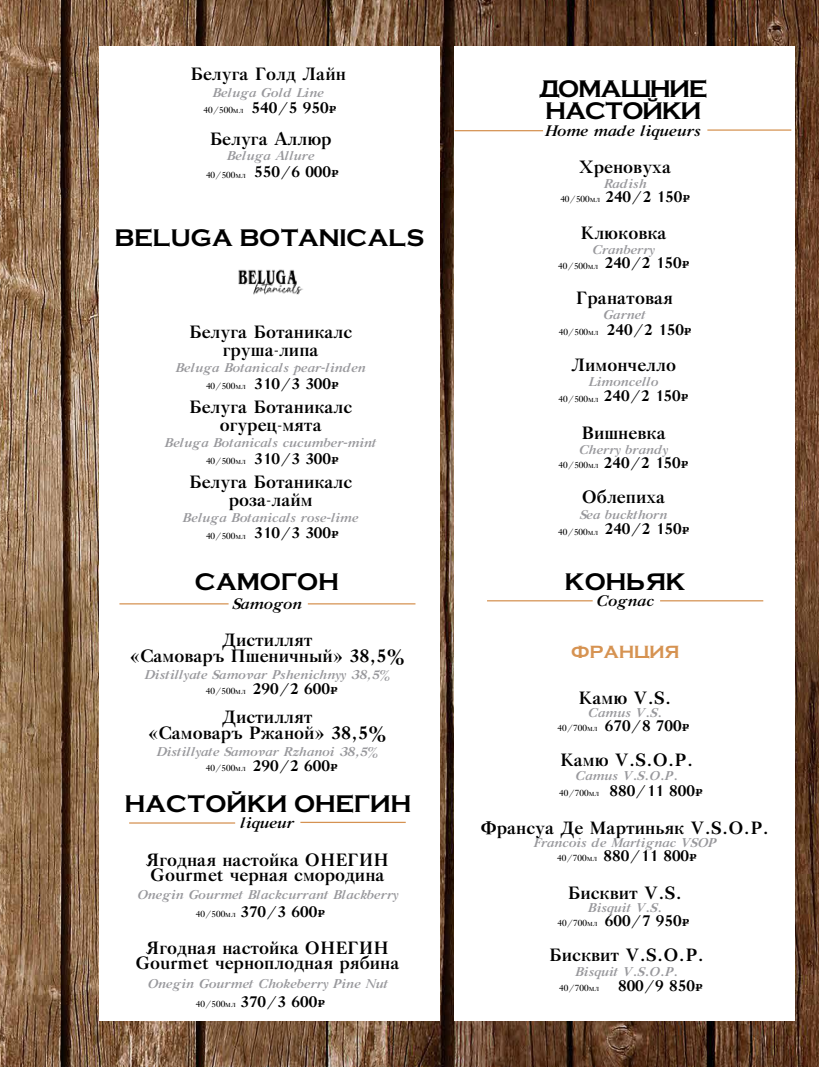
<style>
.page{position:relative;width:819px;height:1067px;background:#fff}
.page>*{position:absolute;margin:0;border:0;box-sizing:border-box;transform-origin:0 0}
.t1{font:700 23.75px "Vacansia Extended C";color:#000}
.t2{font:700 23.75px/22.5px "Vacansia Extended C";letter-spacing:-.04em;color:#000}
.t3{font:700 23.75px "Vacansia Extended C";color:#000}
.t4{font:700 17.5px/17.5px "Gazeta Titul C";color:#000;text-align:center}
.t5{font:700 17.5px "Vacansia Extended C";color:#d69352}
.t6{font:italic 700 15px "Gazeta Titul C";color:#000}
.t7{font:700 15px "Gazeta Titul C";color:#000}
.t8{font:italic 700 12.5px "Gazeta Titul C";color:#98989c}
.t9{font:8.62px "Gazeta Titul C";color:#000}
.s1{font-weight:700;font-size:15px}
.s2{font-family:"ALS Rubl";font-size:10px}
.s3{font-family:"DIN Pro";font-weight:400;font-stretch:condensed}
.s4{font-weight:400;font-size:8.62px}
.s5{font-family:"ALS Rubl";font-weight:400;font-size:10px}
</style>
<div class="page">
<img style="left:0;top:0;width:819px;height:1067px">
<div style="left:454px;top:46px;width:340px;height:974px;background:#fff"></div>
<div style="left:99px;top:46px;width:340px;height:974px;background:#fff"></div>
<hr style="left:119px;top:603px;width:109px;height:1px;background:#d59252">
<hr style="left:308px;top:603px;width:107px;height:1px;background:#d59252">
<hr style="left:129px;top:822px;width:106px;height:1px;background:#d59252">
<hr style="left:300px;top:821px;width:106px;height:2px;background:#d59252">
<hr style="left:454px;top:130px;width:89px;height:1px;background:#d59252">
<hr style="left:707px;top:129px;width:84px;height:2px;background:#d59252">
<hr style="left:487px;top:600px;width:105px;height:1px;background:#d59252">
<hr style="left:660px;top:600px;width:103px;height:1px;background:#d59252">
<img style="left:238px;top:269px;width:65px;height:26px">
<p class="t4" style="left:190px;top:65px;width:157px">Белуга Голд Лайн</p>
<p class="t9" style="left:203px;top:105px;width:134px">40/500мл <span class="s1">540/5 950</span><span class="s2">g</span></p>
<p class="t8" style="left:212px;top:85px;width:113px">Beluga Gold Line</p>
<p class="t4" style="left:210px;top:130px;width:123px">Белуга Аллюр</p>
<p class="t9" style="left:206px;top:170px;width:134px">40/500мл <span class="s1">550/6 000</span><span class="s2">g</span></p>
<p class="t8" style="left:227px;top:148px;width:89px">Beluga Allure</p>
<h1 class="t1" style="left:115px;top:225px;width:311px">BELUGA BOTANICALS</h1>
<p class="t4" style="left:189px;top:324px;width:165px">Белуга Ботаникалс груша<span class="s3">-</span>липа</p>
<p class="t9" style="left:206px;top:381px;width:134px">40/500мл <span class="s1">310/3 300</span><span class="s2">g</span></p>
<p class="t8" style="left:175px;top:360px;width:192px">Beluga Botanicals pear linden</p>
<p class="t4" style="left:189px;top:399px;width:165px">Белуга Ботаникалс огурец<span class="s3">-</span>мята</p>
<p class="t9" style="left:206px;top:456px;width:134px">40/500мл <span class="s1">310/3 300</span><span class="s2">g</span></p>
<p class="t8" style="left:164px;top:435px;width:214px">Beluga Botanicals cucumber mint</p>
<p class="t4" style="left:189px;top:473px;width:165px">Белуга Ботаникалс роза<span class="s3">-</span>лайм</p>
<p class="t9" style="left:206px;top:531px;width:134px">40/500мл <span class="s1">310/3 300</span><span class="s2">g</span></p>
<p class="t8" style="left:183px;top:510px;width:178px">Beluga Botanicals rose lime</p>
<h1 class="t1" style="left:195px;top:569px;width:145px">САМОГОН</h1>
<p class="t6" style="left:232px;top:594px;width:71px">Samogon</p>
<p class="t4" style="left:130px;top:632px;width:276px;line-height:16.2px">Дистиллят<br>«Самоваръ Пшеничный» 38,5%</p>
<p class="t9" style="left:206px;top:686px;width:133px">40/500мл <span class="s1">290/2 600</span><span class="s2">g</span></p>
<p class="t8" style="left:144px;top:667px;width:247px">Distillyate Samovar Pshenichnyy 38,5%</p>
<p class="t4" style="left:148px;top:708px;width:240px;line-height:16.2px">Дистиллят<br>«Самоваръ Ржаной» 38,5%</p>
<p class="t9" style="left:206px;top:763px;width:133px">40/500мл <span class="s1">290/2 600</span><span class="s2">g</span></p>
<p class="t8" style="left:156px;top:744px;width:224px">Distillyate Samovar Rzhanoi 38,5%</p>
<h1 class="t3" style="left:125px;top:790px;width:288px">НАСТОЙКИ ОНЕГИН</h1>
<p class="t6" style="left:240px;top:813px;width:55px">liqueur</p>
<p class="t4" style="left:146px;top:852px;width:244px;line-height:15px;text-align:left">Ягодная настойка ОНЕГИН<br>Gourmet черная смородина</p>
<p class="t8" style="left:137px;top:887px;width:263px">Onegin Gourmet Blackcurrant Blackberry</p>
<p class="t9" style="left:196px;top:909px;width:131px">40/500мл <span class="s1">370/3 600</span><span class="s2">g</span></p>
<p class="t4" style="left:135px;top:940px;width:266px;line-height:15px">Ягодная настойка ОНЕГИН<br>Gourmet черноплодная рябина</p>
<p class="t8" style="left:148px;top:976px;width:242px">Onegin Gourmet Chokeberry Pine Nut</p>
<p class="t9" style="left:196px;top:999px;width:131px">40/500мл <span class="s1">370/3 600</span><span class="s2">g</span></p>
<h1 class="t2" style="left:539px;top:77px;width:169px">ДОМАШНИЕ<br>НАСТОЙКИ</h1>
<p class="t6" style="left:544px;top:121px;width:158px">Home made liqueurs</p>
<p class="t4" style="left:579px;top:159px;width:93px">Хреновуха</p>
<p class="t9" style="left:560px;top:194px;width:131px">40/500мл <span class="s1">240/2 150</span><span class="s2">g</span></p>
<p class="t8" style="left:603px;top:176px;width:45px">Radish</p>
<p class="t4" style="left:580px;top:224px;width:88px">Клюковка</p>
<p class="t9" style="left:558px;top:260px;width:132px">40/500мл <span class="s1">240/2 150</span><span class="s2">g</span></p>
<p class="t8" style="left:592px;top:242px;width:65px">Cranberry</p>
<p class="t4" style="left:576px;top:289px;width:99px">Гранатовая</p>
<p class="t9" style="left:558px;top:327px;width:134px">40/500мл <span class="s1">240/2 150</span><span class="s2">g</span></p>
<p class="t8" style="left:603px;top:308px;width:44px">Garnet</p>
<p class="t4" style="left:571px;top:356px;width:106px">Лимончелло</p>
<p class="t9" style="left:558px;top:393px;width:131px">40/500мл <span class="s1">240/2 150</span><span class="s2">g</span></p>
<p class="t8" style="left:588px;top:374px;width:72px">Limoncello</p>
<p class="t4" style="left:581px;top:424px;width:86px">Вишневка</p>
<p class="t9" style="left:558px;top:460px;width:131px">40/500мл <span class="s1">240/2 150</span><span class="s2">g</span></p>
<p class="t8" style="left:579px;top:442px;width:91px">Cherry brandy</p>
<p class="t4" style="left:581px;top:488px;width:85px">Облепиха</p>
<p class="t9" style="left:558px;top:527px;width:132px">40/500мл <span class="s1">240/2 150</span><span class="s2">g</span></p>
<p class="t8" style="left:579px;top:507px;width:89px">Sea buckthorn</p>
<h1 class="t1" style="left:565px;top:569px;width:122px">КОНЬЯК</h1>
<p class="t6" style="left:596px;top:592px;width:59px">Cognac</p>
<p class="t5" style="left:571px;top:642px;width:109px">ФРАНЦИЯ</p>
<p class="t4" style="left:578px;top:689px;width:94px">Камю V.S.</p>
<p class="t9" style="left:557px;top:723px;width:133px">40/700мл <span class="s1">670/8 700</span><span class="s2">g</span></p>
<p class="t8" style="left:588px;top:705px;width:75px">Camus V.S.</p>
<p class="t4" style="left:560px;top:751px;width:135px">Камю V.S.O.P.</p>
<p class="t7" style="left:559px;top:782px;width:145px"><span class="s4">40/700мл</span> 880/11 800<span class="s5">g</span></p>
<p class="t8" style="left:575px;top:768px;width:104px">Camus V.S.O.P.</p>
<p class="t4" style="left:481px;top:819px;width:290px">Франсуа Де Мартиньяк V.S.O.P.</p>
<p class="t7" style="left:557px;top:847px;width:141px"><span class="s4">40/700мл</span> 880/11 800<span class="s5">g</span></p>
<p class="t8" style="left:533px;top:835px;width:185px">Francois de Martignac VSOP</p>
<p class="t4" style="left:568px;top:884px;width:116px">Бисквит V.S.</p>
<p class="t9" style="left:557px;top:918px;width:133px">40/700мл <span class="s1">600/7 950</span><span class="s2">g</span></p>
<p class="t8" style="left:588px;top:900px;width:76px">Bisquit V.S.</p>
<p class="t4" style="left:549px;top:946px;width:156px">Бисквит V.S.O.P.</p>
<p class="t9" style="left:559px;top:983px;width:145px">40/700мл <span class="s1">800/9 850</span><span class="s2">g</span></p>
<p class="t8" style="left:575px;top:963px;width:104px">Bisquit V.S.O.P.</p>
</div>
